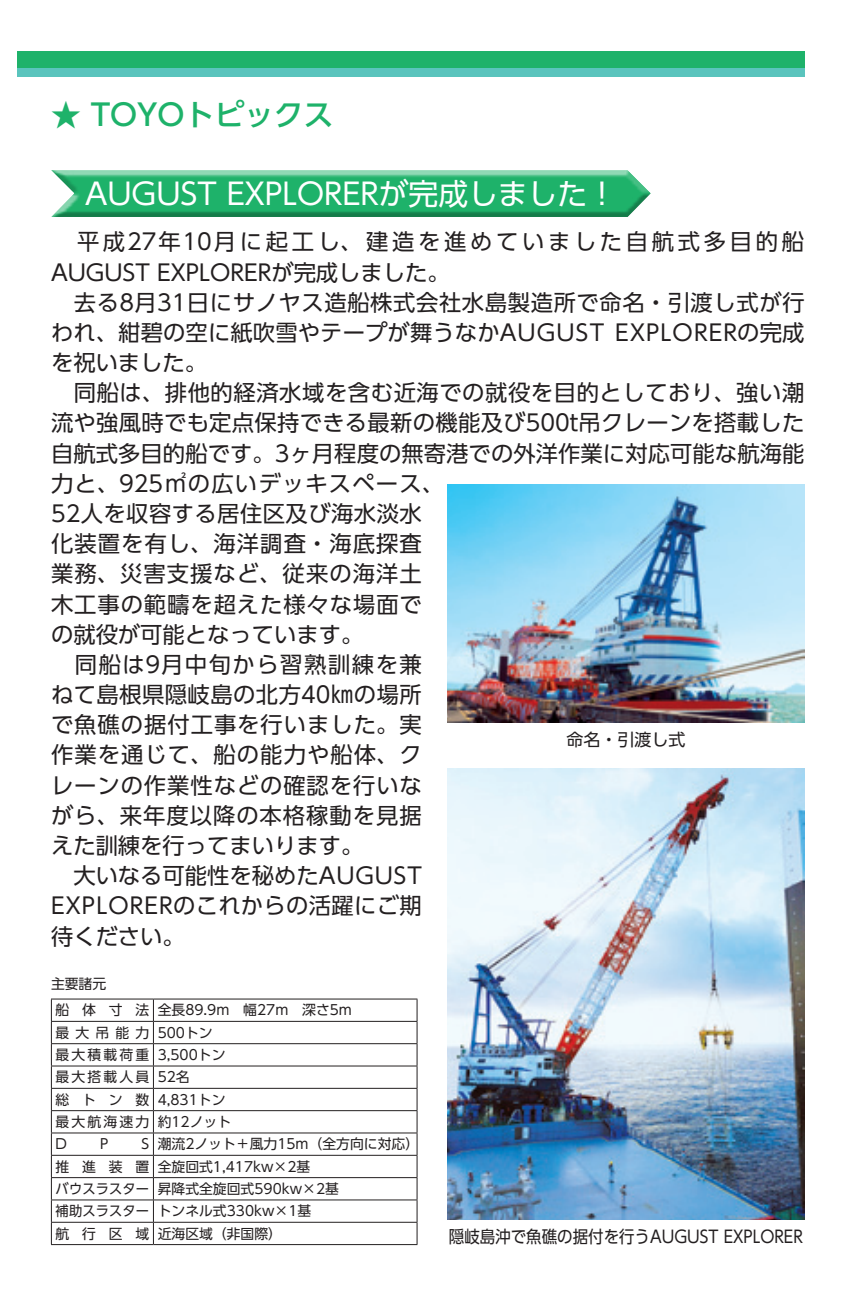
<style>
.page{position:relative;width:864px;height:1296px;background:#fff}
.page>*{position:absolute;margin:0;border:0;box-sizing:border-box;transform-origin:0 0}
.t1{font:29.7px "UD Shin Go Pro";color:#fff}
.t2{font:500 29.7px "UD Shin Go Pro";color:#1eb26a}
.t3{font:22.2px/30.3px "UD Shin Go Pro";letter-spacing:.025em;color:#231f20}
.t4{font:17.1px "UD Shin Go Pro";color:#231f20;scale:.91 1}
.t5{font:17.1px "UD Shin Go Pro";color:#231f20}
.t6{font:13.8px/22.2px "UD Shin Go Pro";color:#231f20}
.t7{font:13.8px/22.2px "UD Shin Go Pro";letter-spacing:.075em;color:#231f20}
</style>
<div class="page">
<div style="left:17px;top:51px;width:787px;height:17px;background:#1eb26a"></div>
<div style="left:17px;top:68px;width:787px;height:9px;background:#5ac4bd"></div>
<div style="left:46px;top:170px;width:606px;height:51px;background:#231f20;opacity:.75"></div>
<img style="left:447px;top:769px;width:357px;height:450px">
<img style="left:447px;top:485px;width:357px;height:238px">
<hr style="left:51px;top:999px;width:102px;height:1px;background:#231f20">
<hr style="left:153px;top:999px;width:264px;height:1px;background:#231f20">
<hr style="left:51px;top:1021px;width:102px;height:1px;background:#231f20">
<hr style="left:153px;top:1021px;width:264px;height:1px;background:#231f20">
<hr style="left:51px;top:1043px;width:102px;height:1px;background:#231f20">
<hr style="left:153px;top:1043px;width:264px;height:1px;background:#231f20">
<hr style="left:51px;top:1066px;width:102px;height:1px;background:#231f20">
<hr style="left:153px;top:1066px;width:264px;height:1px;background:#231f20">
<hr style="left:51px;top:1088px;width:102px;height:1px;background:#231f20">
<hr style="left:153px;top:1088px;width:264px;height:1px;background:#231f20">
<hr style="left:51px;top:1110px;width:102px;height:1px;background:#231f20">
<hr style="left:153px;top:1110px;width:264px;height:1px;background:#231f20">
<hr style="left:51px;top:1132px;width:102px;height:1px;background:#231f20">
<hr style="left:153px;top:1132px;width:264px;height:1px;background:#231f20">
<hr style="left:51px;top:1155px;width:102px;height:1px;background:#231f20">
<hr style="left:153px;top:1155px;width:264px;height:1px;background:#231f20">
<hr style="left:51px;top:1177px;width:102px;height:1px;background:#231f20">
<hr style="left:153px;top:1177px;width:264px;height:1px;background:#231f20">
<hr style="left:51px;top:1199px;width:102px;height:1px;background:#231f20">
<hr style="left:153px;top:1199px;width:264px;height:1px;background:#231f20">
<hr style="left:51px;top:1222px;width:102px;height:1px;background:#231f20">
<svg style="left:51px;top:999px;width:1px;height:245px"></svg>
<hr style="left:153px;top:1222px;width:264px;height:1px;background:#231f20">
<svg style="left:153px;top:999px;width:1px;height:245px"></svg>
<svg style="left:417px;top:999px;width:1px;height:245px"></svg>
<hr style="left:51px;top:1244px;width:102px;height:1px;background:#231f20">
<hr style="left:153px;top:1244px;width:264px;height:1px;background:#231f20">
<h1 class="t2" style="left:51px;top:91px;width:284px">★ TOYOトピックス</h1>
<h1 class="t1" style="left:85px;top:169px;width:533px">AUGUST EXPLORERが完成しました！</h1>
<p class="t3" style="left:51px;top:226px;width:755px">　平成27年10月に起工し、建造を進めていました自航式多目的船<br>AUGUST EXPLORERが完成しました。<br>　去る8月31日にサノヤス造船株式会社水島製造所で命名・引渡し式が行われ、紺碧の空に紙吹雪やテープが舞うなかAUGUST EXPLORERの完成を祝いました。<br>　同船は、排他的経済水域を含む近海での就役を目的としており、強い潮流や強風時でも定点保持できる最新の機能及び500t吊クレーンを搭載した自航式多目的船です。3ヶ月程度の無寄港での外洋作業に対応可能な航海能力と、925㎡の広いデッキスペース、<br>52人を収容する居住区及び海水淡水<br>化装置を有し、海洋調査・海底探査<br>業務、災害支援など、従来の海洋土<br>木工事の範疇を超えた様々な場面で<br>の就役が可能となっています。<br>　同船は9月中旬から習熟訓練を兼<br>ねて島根県隠岐島の北方40㎞の場所<br>で魚礁の据付工事を行いました。実<br>作業を通じて、船の能力や船体、ク<br>レーンの作業性などの確認を行いな<br>がら、来年度以降の本格稼動を見据<br>えた訓練を行ってまいります。<br>　大いなる可能性を秘めたAUGUST<br>EXPLORERのこれからの活躍にご期<br>待ください。</p>
<p class="t5" style="left:566px;top:726px;width:121px">命名・引渡し式</p>
<p class="t6" style="left:56px;top:969px;width:298px;line-height:27px;text-indent:-5px">主要諸元<br>船 体 寸 法 全長89.9m　幅27m　深さ5m</p>
<p class="t7" style="left:56px;top:1021px;width:177px">最大吊能力 500トン<br>最大積載荷重 3,500トン最大搭載人員 52名<br>総 ト ン 数 4,831トン最大航海速力 約12ノット<br>D</p>
<p class="t6" style="left:56px;top:1133px;width:365px;text-indent:86px">S 潮流2ノット＋風力15m（全方向に対応）推 進 装 置 全旋回式1,417kw×2基<br>バウスラスター 昇降式全旋回式590kw×2基<br>補助スラスター トンネル式330kw×1基<br>航 行 区 域 近海区域（非国際）</p>
<p class="t6" style="left:100px;top:1133px;width:10px">P</p>
<p class="t4" style="left:449px;top:1223px;width:390px">隠岐島沖で魚礁の据付を行うAUGUST EXPLORER</p>
</div>
